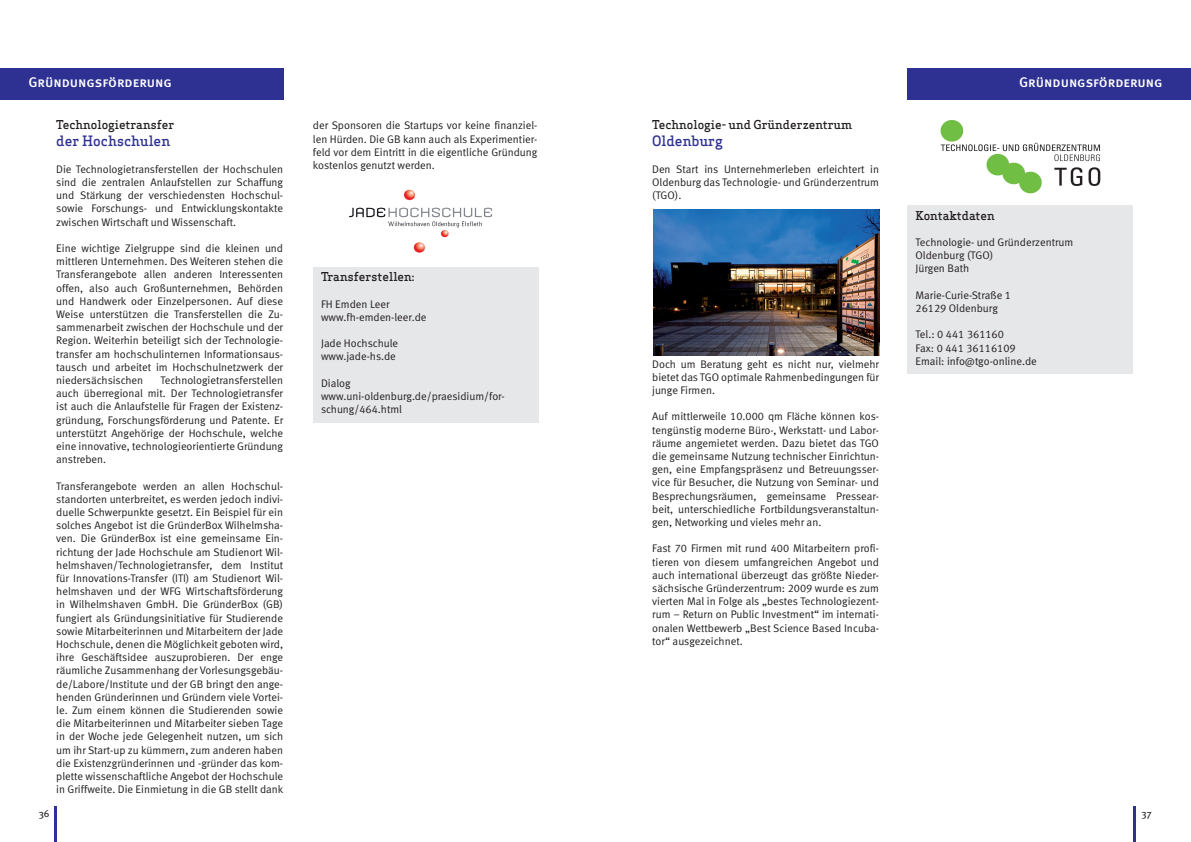
<style>
.page{position:relative;width:1191px;height:842px;background:#fff}
.page>*{position:absolute;margin:0;border:0;box-sizing:border-box;transform-origin:0 0}
.t1{font:14px "Meta Medium LF Caps";color:#fff}
.t2{font:500 14px "Apex Serif";color:#2e3092}
.t3{font:500 12px "Apex Serif";color:#231f20}
.t4{font:11px/13.2px "Meta Normal LF";color:#231f20;text-align:justify}
.t5{font:10px "Meta Pro";color:#231f20}
</style>
<div class="page">
<div style="left:0;top:68px;width:283px;height:31px;background:#2e3092"></div>
<hr style="left:54px;top:806px;width:3px;height:36px;background:#2e3092">
<div style="left:907px;top:68px;width:284px;height:31px;background:#2e3092"></div>
<hr style="left:1133px;top:806px;width:3px;height:36px;background:#2e3092">
<div style="left:313px;top:267px;width:226px;height:156px;background:#e6e7e9"></div>
<div style="left:907px;top:206px;width:226px;height:168px;background:#e6e7e9"></div>
<img style="left:349px;top:189px;width:144px;height:64px">
<img style="left:653px;top:209px;width:226px;height:146px">
<img style="left:940px;top:120px;width:160px;height:74px">
<p class="t1" style="left:28px;top:74px;width:145px">Gründungsförderung</p>
<p class="t1" style="left:1019px;top:74px;width:145px">Gründungsförderung</p>
<p class="t3" style="left:652px;top:117px;width:201px">Technologie- und Gründerzentrum</p>
<p class="t2" style="left:652px;top:132px;width:72px">Oldenburg</p>
<p class="t4" style="left:652px;top:162px;width:228px">Den Start ins Unternehmerleben erleichtert in Oldenburg das Technologie- und Gründerzentrum (TGO).</p>
<p class="t3" style="left:915px;top:208px;width:81px">Kontaktdaten</p>
<p class="t4" style="left:915px;top:235px;width:159px;text-align:left">Technologie- und Gründerzentrum<br>Oldenburg (TGO)<br>Jürgen Bath</p>
<p class="t4" style="left:915px;top:288px;width:97px">Marie-Curie-Straße 1<br>26129 Oldenburg</p>
<p class="t4" style="left:915px;top:328px;width:102px">Tel.: 0 441 361160<br>Fax: 0 441 36116109</p>
<p class="t4" style="left:652px;top:357px;width:228px">Doch um Beratung geht es nicht nur, vielmehr</p>
<p class="t4" style="left:915px;top:354px;width:123px">Email: info@tgo-online.de</p>
<p class="t4" style="left:652px;top:370px;width:228px">bietet das TGO optimale Rahmenbedingungen für junge Firmen.</p>
<p class="t4" style="left:652px;top:410px;width:228px">Auf mittlerweile 10.000 qm Fläche können kos&shy;tengünstig moderne Büro-, Werkstatt- und Labor&shy;räume angemietet werden. Dazu bietet das TGO die gemeinsame Nutzung technischer Einrichtun&shy;gen, eine Empfangspräsenz und Betreuungsser&shy;vice für Besucher, die Nutzung von Seminar- und Besprechungsräumen, gemeinsame Pressear&shy;beit, unterschiedliche Fortbildungsveranstaltun&shy;gen, Networking und vieles mehr an.</p>
<p class="t4" style="left:652px;top:542px;width:228px">Fast 70 Firmen mit rund 400 Mitarbeitern profi&shy;tieren von diesem umfangreichen Angebot und auch international überzeugt das größte Nieder&shy;sächsische Gründerzentrum: 2009 wurde es zum vierten Mal in Folge als „bestes Technologiezent&shy;rum – Return on Public Investment“ im internati&shy;onalen Wettbewerb „Best Science Based Incuba&shy;tor“ ausgezeichnet.</p>
<p class="t3" style="left:56px;top:117px;width:120px">Technologietransfer</p>
<p class="t2" style="left:56px;top:132px;width:116px">der Hochschulen</p>
<p class="t4" style="left:56px;top:162px;width:228px">Die Technologietransferstellen der Hochschulen sind die zentralen Anlaufstellen zur Schaffung und Stärkung der verschiedensten Hochschul&shy;sowie Forschungs- und Entwicklungskontakte zwischen Wirtschaft und Wissenschaft.</p>
<p class="t4" style="left:56px;top:241px;width:228px">Eine wichtige Zielgruppe sind die kleinen und mittleren Unternehmen. Des Weiteren stehen die Transferangebote allen anderen Interessenten offen, also auch Großunternehmen, Behörden und Handwerk oder Einzelpersonen. Auf diese Weise unterstützen die Transferstellen die Zu&shy;sammenarbeit zwischen der Hochschule und der Region. Weiterhin beteiligt sich der Technologie&shy;transfer am hochschulinternen Informationsaus&shy;tausch und arbeitet im Hochschulnetzwerk der niedersächsischen</p>
<p class="t4" style="left:313px;top:119px;width:226px">der Sponsoren die Startups vor keine finanziel&shy;len Hürden. Die GB kann auch als Experimentier&shy;feld vor dem Eintritt in die eigentliche Gründung kostenlos genutzt werden.</p>
<p class="t3" style="left:321px;top:269px;width:95px">Transferstellen:</p>
<p class="t4" style="left:321px;top:297px;width:107px">FH Emden Leer www.fh-emden-leer.de</p>
<p class="t4" style="left:321px;top:337px;width:79px">Jade Hochschule www.jade-hs.de</p>
<p class="t4" style="left:321px;top:376px;width:185px;text-align:left">Dialog www.uni-oldenburg.de/praesidium/for&shy;schung/464.html</p>
<p class="t4" style="left:56px;top:373px;width:228px;text-indent:104px">Technologietransferstellen auch überregional mit. Der Technologietransfer ist auch die Anlaufstelle für Fragen der Existenz&shy;gründung, Forschungsförderung und Patente. Er unterstützt Angehörige der Hochschule, welche eine innovative, technologieorientierte Gründung anstreben.</p>
<p class="t4" style="left:56px;top:479px;width:229px">Transferangebote werden an allen Hochschul&shy;standorten unterbreitet, es werden jedoch indivi&shy;duelle Schwerpunkte gesetzt. Ein Beispiel für ein solches Angebot ist die GründerBox Wilhelmsha&shy;ven. Die GründerBox ist eine gemeinsame Ein&shy;richtung der Jade Hochschule am Studienort Wil&shy;helmshaven/Technologietransfer, dem Institut für Innovations-Transfer (ITI) am Studienort Wil&shy;helmshaven und der WFG Wirtschaftsförderung in Wilhelmshaven GmbH. Die GründerBox (GB) fungiert als Gründungsinitiative für Studierende sowie Mitarbeiterinnen und Mitarbeitern der Jade Hochschule, denen die Möglichkeit geboten wird, ihre Geschäftsidee auszuprobieren. Der enge räumliche Zusammenhang der Vorlesungsgebäu&shy;de/Labore/Institute und der GB bringt den ange&shy;henden Gründerinnen und Gründern viele Vortei&shy;le. Zum einem können die Studierenden sowie die Mitarbeiterinnen und Mitarbeiter sieben Tage in der Woche jede Gelegenheit nutzen, um sich um ihr Start-up zu kümmern, zum anderen haben die Existenzgründerinnen und -gründer das kom&shy;plette wissenschaftliche Angebot der Hochschule in Griffweite. Die Einmietung in die GB stellt dank</p>
<p class="t5" style="left:39px;top:807px;width:12px">36</p>
<p class="t5" style="left:1141px;top:807px;width:12px">37</p>
</div>
